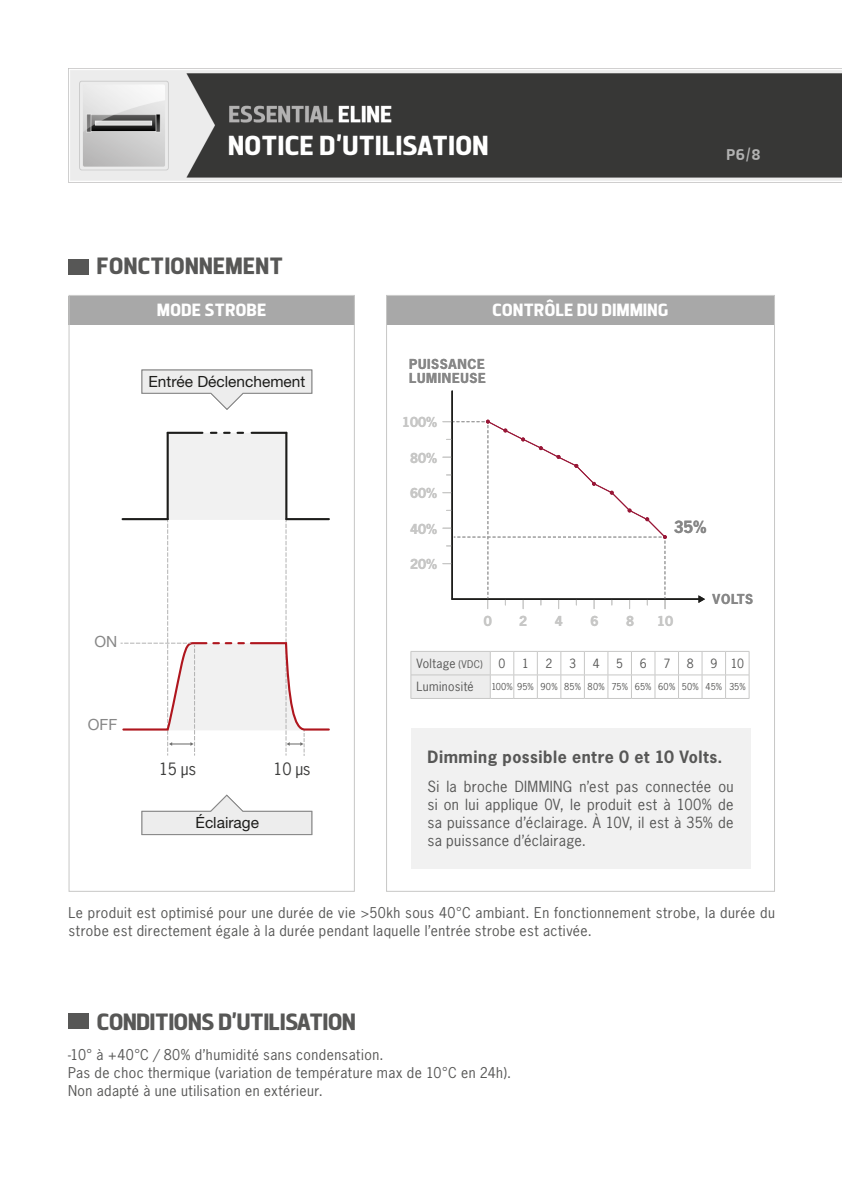
<style>
.page{position:relative;width:842px;height:1191px;background:#fff}
.page>*{position:absolute;margin:0;border:0;box-sizing:border-box;transform-origin:0 0}
.t1{font:700 28px "Dyno";color:#fff}
.t2{font:700 24px "Dyno";letter-spacing:-.025em;color:#575756}
.t3{font:700 24px "Dyno";color:#575756}
.t4{font:700 18px "Dyno";color:#fff}
.t5{font:700 16px "News Gothic Std";letter-spacing:.035em;color:#575756}
.t6{font:16px "News Gothic Std";letter-spacing:-.025em;color:#3d3d3c}
.t7{font:16px "Dyno";color:#b2b2b2}
.t8{font:700 15.8px "News Gothic Std";color:#878787}
.t9{font:15.4px "Helvetica Neue LT";color:#1d1d1b}
.t10{font:15.4px "Helvetica Neue LT";color:#878787}
.t11{font:14.4px/18px "News Gothic Std";letter-spacing:.02em;color:#575756;text-align:justify}
.t12{font:14px/18px "News Gothic Std";letter-spacing:.035em;color:#575756}
.t13{font:700 13px "News Gothic Std";color:#c7c7c6}
.t14{font:700 13px/14.4px "News Gothic Std";letter-spacing:.05em;color:#878787}
.t15{font:12px "News Gothic Std";letter-spacing:.03em;color:#575756}
.t16{font:9px "News Gothic Std";letter-spacing:.015em;color:#575756}
.s1{font-size:10px}
</style>
<div class="page">
<img style="left:68px;top:68px;width:774px;height:115px">
<div style="left:68px;top:259px;width:20px;height:15px;background:#575756"></div>
<div style="left:386px;top:296px;width:388px;height:28px;background:#a8a8a8"></div>
<hr style="left:451px;top:391px;width:2px;height:208px;background:#1d1d1b">
<hr style="left:452px;top:598px;width:248px;height:2px;background:#1d1d1b">
<svg style="left:698px;top:595px;width:7px;height:8px"></svg>
<svg style="left:443px;top:420px;width:224px;height:188px"></svg>
<div style="left:410px;top:728px;width:340px;height:140px;background:#f1f1f1"></div>
<div style="left:69px;top:296px;width:286px;height:28px;background:#a8a8a8"></div>
<svg style="left:141px;top:369px;width:171px;height:41px"></svg>
<svg style="left:141px;top:794px;width:171px;height:41px"></svg>
<svg style="left:121px;top:432px;width:209px;height:324px"></svg>
<div style="left:69px;top:295px;width:286px;height:596px;border:1px solid #c7c7c6"></div>
<svg style="left:411px;top:651px;width:339px;height:48px"></svg>
<div style="left:68px;top:1013px;width:20px;height:15px;background:#575756"></div>
<h1 class="t1" style="left:228px;top:128px;width:262px">NOTICE D’UTILISATION</h1>
<p class="t7" style="left:727px;top:144px;width:36px">P6/8</p>
<h2 class="t3" style="left:96px;top:251px;width:188px">FONCTIONNEMENT</h2>
<p class="t4" style="left:157px;top:299px;width:111px">MODE STROBE</p>
<p class="t9" style="left:148px;top:373px;width:158px">Entrée Déclenchement</p>
<p class="t4" style="left:492px;top:299px;width:178px">CONTRÔLE DU DIMMING</p>
<p class="t14" style="left:409px;top:356px;width:78px">PUISSANCE<br>LUMINEUSE</p>
<p class="t13" style="left:402px;top:414px;width:37px">100%</p>
<p class="t13" style="left:410px;top:449px;width:29px">80%</p>
<p class="t13" style="left:410px;top:484px;width:29px">60%</p>
<p class="t13" style="left:410px;top:520px;width:29px">40%</p>
<p class="t8" style="left:674px;top:517px;width:35px">35%</p>
<p class="t13" style="left:410px;top:556px;width:29px">20%</p>
<p class="t10" style="left:94px;top:632px;width:24px">ON</p>
<p class="t10" style="left:88px;top:715px;width:31px">OFF</p>
<p class="t6" style="left:159px;top:758px;width:38px">15 µs</p>
<p class="t6" style="left:274px;top:758px;width:38px">10 µs</p>
<p class="t9" style="left:173px;top:813px;width:110px">Sortie Éclairage</p>
<p class="t9" style="left:196px;top:813px;width:65px">Éclairage</p>
<p class="t13" style="left:484px;top:612px;width:10px">0</p>
<p class="t13" style="left:519px;top:612px;width:10px">2</p>
<p class="t13" style="left:555px;top:612px;width:10px">4</p>
<p class="t13" style="left:591px;top:612px;width:10px">6</p>
<p class="t13" style="left:626px;top:612px;width:10px">8</p>
<p class="t13" style="left:657px;top:612px;width:18px">10</p>
<p class="t14" style="left:713px;top:591px;width:42px">VOLTS</p>
<p class="t15" style="left:417px;top:655px;width:68px">Voltage <span class="s1">(VDC)</span></p>
<p class="t15" style="left:499px;top:655px;width:8px">0</p>
<p class="t15" style="left:522px;top:655px;width:8px">1</p>
<p class="t15" style="left:546px;top:655px;width:8px">2</p>
<p class="t15" style="left:569px;top:655px;width:8px">3</p>
<p class="t15" style="left:593px;top:655px;width:8px">4</p>
<p class="t15" style="left:616px;top:655px;width:8px">5</p>
<p class="t15" style="left:640px;top:655px;width:8px">6</p>
<p class="t15" style="left:663px;top:655px;width:8px">7</p>
<p class="t15" style="left:687px;top:655px;width:8px">8</p>
<p class="t15" style="left:710px;top:655px;width:35px">9 10</p>
<p class="t15" style="left:417px;top:679px;width:59px">Luminosité</p>
<p class="t16" style="left:491px;top:681px;width:256px">100% 95% 90% 85% 80% 75% 65% 60% 50% 45% 35%</p>
<p class="t5" style="left:427px;top:746px;width:296px">Dimming possible entre 0 et 10 Volts.</p>
<p class="t11" style="left:427px;top:777px;width:307px">Si la broche DIMMING n’est pas connectée ou si on lui applique 0V, le produit est à 100% de sa puissance d’éclairage. À 10V, il est à 35% de sa puissance d’éclairage.</p>
<p class="t12" style="left:69px;top:904px;width:708px">Le produit est optimisé pour une durée de vie &gt;50kh sous 40°C ambiant. En fonctionnement strobe, la durée du strobe est directement égale à la durée pendant laquelle l’entrée strobe est activée.</p>
<h2 class="t2" style="left:96px;top:1006px;width:261px">CONDITIONS D’UTILISATION</h2>
<p class="t12" style="left:68px;top:1045px;width:444px">-10° à +40°C / 80% d’humidité sans condensation.<br>Pas de choc thermique (variation de température max de 10°C en 24h).<br>Non adapté à une utilisation en extérieur.</p>
</div>
